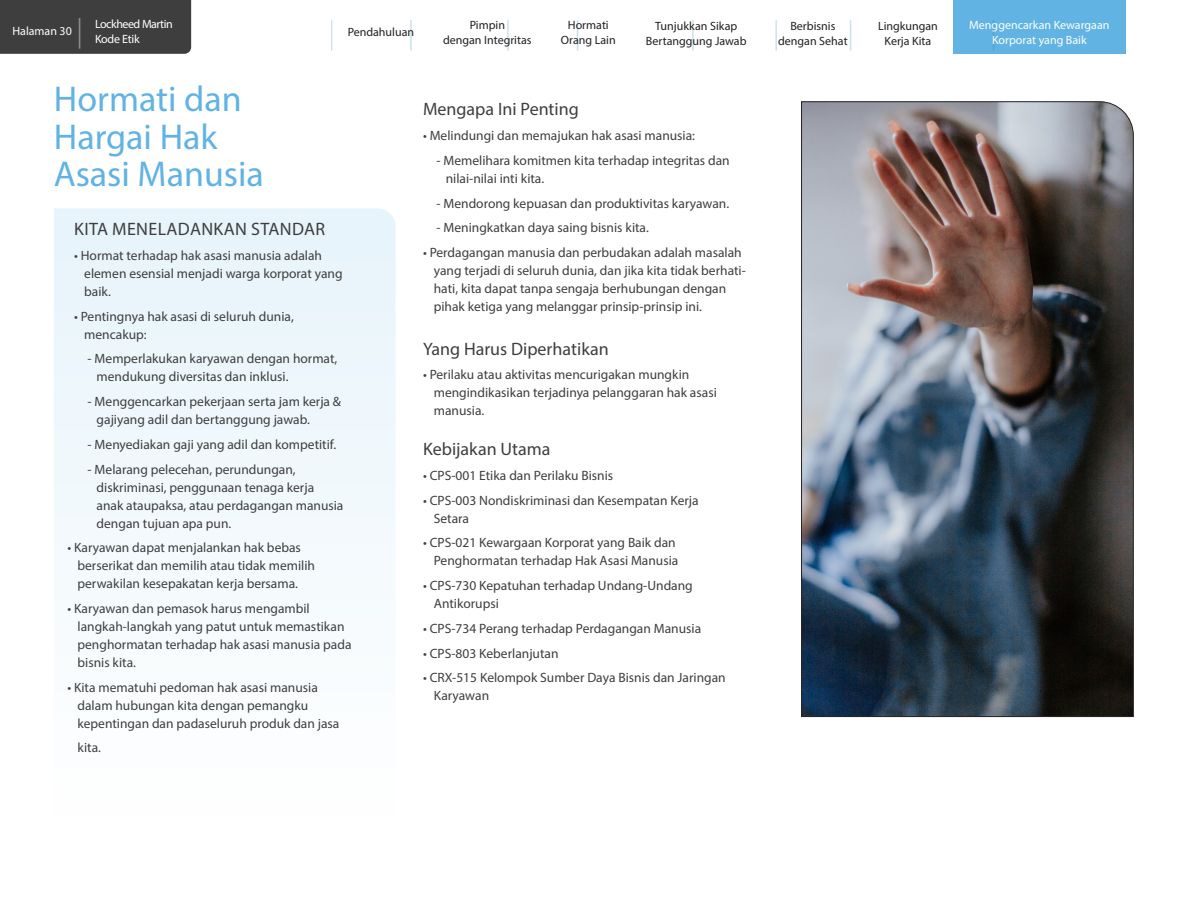
<style>
.page{position:relative;width:1188px;height:918px;background:#fff}
.page>*{position:absolute;margin:0;border:0;box-sizing:border-box;transform-origin:0 0}
._24_pt_headline{font:36px/37.5px "Myriad Pro";color:#61b3e4}
.t1{font:30.6px "Myriad Pro";color:#007396;scale:.71 1}
.t2{font:30.6px "Myriad Pro";color:#8f9194;scale:.71 1}
._11_pt_subhead{font:18px "Myriad Pro";color:#3e3e3f}
._9_pt_body_copy{font:18px "Myriad Pro";letter-spacing:.02em;color:#3e3e3f}
._9_pt_body_copy-2{font:13.5px/18px "Myriad Pro";color:#3e3e3f}
.t3{font:12px/15px "Myriad Pro";color:#231f20;text-align:center}
.t4{font:12px/15px "Myriad Pro";color:#fff;text-align:center}
.t5{font:12px/15px "Myriad Pro";letter-spacing:-.035em;color:#fff}
</style>
<div class="page">
<div style="left:54px;top:208px;width:342px;height:358px;background:#eef7fc"></div>
<img style="left:801px;top:101px;width:333px;height:616px">
<div style="left:953px;top:0;width:173px;height:54px;background:#61b3e4"></div>
<div style="left:0;top:0;width:191px;height:54px;background:#3e3e3f"></div>
<p class="t4" style="left:12px;top:23px;width:61px">Halaman 30</p>
<p class="t2" style="left:77px;top:12px;width:9px">|</p>
<p class="t5" style="left:95px;top:16px;width:79px">Lockheed Martin<br>Kode Etik</p>
<h2 class="t1" style="left:330px;top:14px;width:9px">|</h2>
<h2 class="t1" style="left:409px;top:14px;width:9px">|</h2>
<h2 class="t1" style="left:506px;top:14px;width:9px">|</h2>
<h2 class="t1" style="left:575px;top:14px;width:9px">|</h2>
<h2 class="t1" style="left:691px;top:14px;width:9px">|</h2>
<h2 class="t1" style="left:774px;top:14px;width:9px">|</h2>
<h2 class="t1" style="left:848px;top:14px;width:9px">|</h2>
<h2 class="t1" style="left:991px;top:14px;width:9px">|</h2>
<p class="t3" style="left:561px;top:17px;width:56px">Hormati<br>Orang Lain</p>
<p class="t3" style="left:646px;top:18px;width:102px">Tunjukkan Sikap<br>Bertanggung Jawab</p>
<p class="t4" style="left:969px;top:17px;width:142px">Menggencarkan Kewargaan<br>Korporat yang Baik</p>
<p class="t3" style="left:443px;top:17px;width:90px">Pimpin<br>dengan Integritas</p>
<p class="t3" style="left:778px;top:18px;width:71px">Berbisnis dengan Sehat</p>
<p class="t3" style="left:878px;top:18px;width:61px">Lingkungan<br>Kerja Kita</p>
<p class="t3" style="left:348px;top:25px;width:68px">Pendahuluan</p>
<p class="_24_pt_headline" style="left:54px;top:80px;width:212px">Hormati dan<br>Hargai Hak<br>Asasi Manusia</p>
<p class="_9_pt_body_copy" style="left:74px;top:218px;width:252px">KITA MENELADANKAN STANDAR</p>
<p class="_9_pt_body_copy-2" style="left:84px;top:246px;width:260px;text-indent:-10px">• Hormat terhadap hak asasi manusia adalah elemen esensial menjadi warga korporat yang baik.</p>
<p class="_9_pt_body_copy-2" style="left:84px;top:307px;width:211px;text-indent:-10px">• Pentingnya hak asasi di seluruh dunia, mencakup:</p>
<p class="_9_pt_body_copy-2" style="left:97px;top:350px;width:242px;text-indent:-9px">- Memperlakukan karyawan dengan hormat, mendukung diversitas dan inklusi.</p>
<p class="_9_pt_body_copy-2" style="left:97px;top:392px;width:246px;text-indent:-9px">- Menggencarkan pekerjaan serta jam kerja &amp; gajiyang adil dan bertanggung jawab.</p>
<p class="_9_pt_body_copy-2" style="left:88px;top:435px;width:250px">- Menyediakan gaji yang adil dan kompetitif.</p>
<p class="_9_pt_body_copy-2" style="left:97px;top:460px;width:248px;text-indent:-9px">- Melarang pelecehan, perundungan, diskriminasi, penggunaan tenaga kerja anak ataupaksa, atau perdagangan manusia dengan tujuan apa pun.</p>
<p class="_9_pt_body_copy-2" style="left:78px;top:539px;width:239px;text-indent:-10px">• Karyawan dapat menjalankan hak bebas berserikat dan memilih atau tidak memilih perwakilan kesepakatan kerja bersama.</p>
<p class="_9_pt_body_copy-2" style="left:78px;top:599px;width:275px;text-indent:-10px">• Karyawan dan pemasok harus mengambil langkah-langkah yang patut untuk memastikan penghormatan terhadap hak asasi manusia pada bisnis kita.</p>
<p class="_9_pt_body_copy-2" style="left:78px;top:678px;width:263px;text-indent:-10px">• Kita mematuhi pedoman hak asasi manusia dalam hubungan kita dengan pemangku kepentingan dan padaseluruh produk dan jasa</p>
<p class="_9_pt_body_copy-2" style="left:78px;top:738px;width:25px">kita.</p>
<p class="_11_pt_subhead" style="left:423px;top:98px;width:157px">Mengapa Ini Penting</p>
<p class="_9_pt_body_copy-2" style="left:423px;top:126px;width:274px">• Melindungi dan memajukan hak asasi manusia:</p>
<p class="_9_pt_body_copy-2" style="left:446px;top:151px;width:286px;text-indent:-9px">- Memelihara komitmen kita terhadap integritas dan nilai-nilai inti kita.</p>
<p class="_9_pt_body_copy-2" style="left:436px;top:194px;width:294px">- Mendorong kepuasan dan produktivitas karyawan.</p>
<p class="_9_pt_body_copy-2" style="left:436px;top:219px;width:214px">- Meningkatkan daya saing bisnis kita.</p>
<p class="_9_pt_body_copy-2" style="left:434px;top:243px;width:314px;text-indent:-11px">• Perdagangan manusia dan perbudakan adalah masalah yang terjadi di seluruh dunia, dan jika kita tidak berhati&shy;hati, kita dapat tanpa sengaja berhubungan dengan pihak ketiga yang melanggar prinsip-prinsip ini.</p>
<p class="_11_pt_subhead" style="left:423px;top:337px;width:187px">Yang Harus Diperhatikan</p>
<p class="_9_pt_body_copy-2" style="left:434px;top:366px;width:285px;text-indent:-11px">• Perilaku atau aktivitas mencurigakan mungkin mengindikasikan terjadinya pelanggaran hak asasi manusia.</p>
<p class="_11_pt_subhead" style="left:423px;top:438px;width:129px">Kebijakan Utama</p>
<p class="_9_pt_body_copy-2" style="left:423px;top:466px;width:192px">• CPS-001 Etika dan Perilaku Bisnis</p>
<p class="_9_pt_body_copy-2" style="left:434px;top:491px;width:266px;text-indent:-11px">• CPS-003 Nondiskriminasi dan Kesempatan Kerja<br>Setara</p>
<p class="_9_pt_body_copy-2" style="left:423px;top:534px;width:257px;text-align:right">• CPS-021 Kewargaan Korporat yang Baik dan<br>Penghormatan terhadap Hak Asasi Manusia</p>
<p class="_9_pt_body_copy-2" style="left:434px;top:576px;width:261px;text-indent:-11px">• CPS-730 Kepatuhan terhadap Undang-Undang<br>Antikorupsi</p>
<p class="_9_pt_body_copy-2" style="left:423px;top:619px;width:280px">• CPS-734 Perang terhadap Perdagangan Manusia</p>
<p class="_9_pt_body_copy-2" style="left:423px;top:644px;width:137px">• CPS-803 Keberlanjutan</p>
<p class="_9_pt_body_copy-2" style="left:434px;top:669px;width:293px;text-indent:-11px">• CRX-515 Kelompok Sumber Daya Bisnis dan Jaringan<br>Karyawan</p>
</div>
